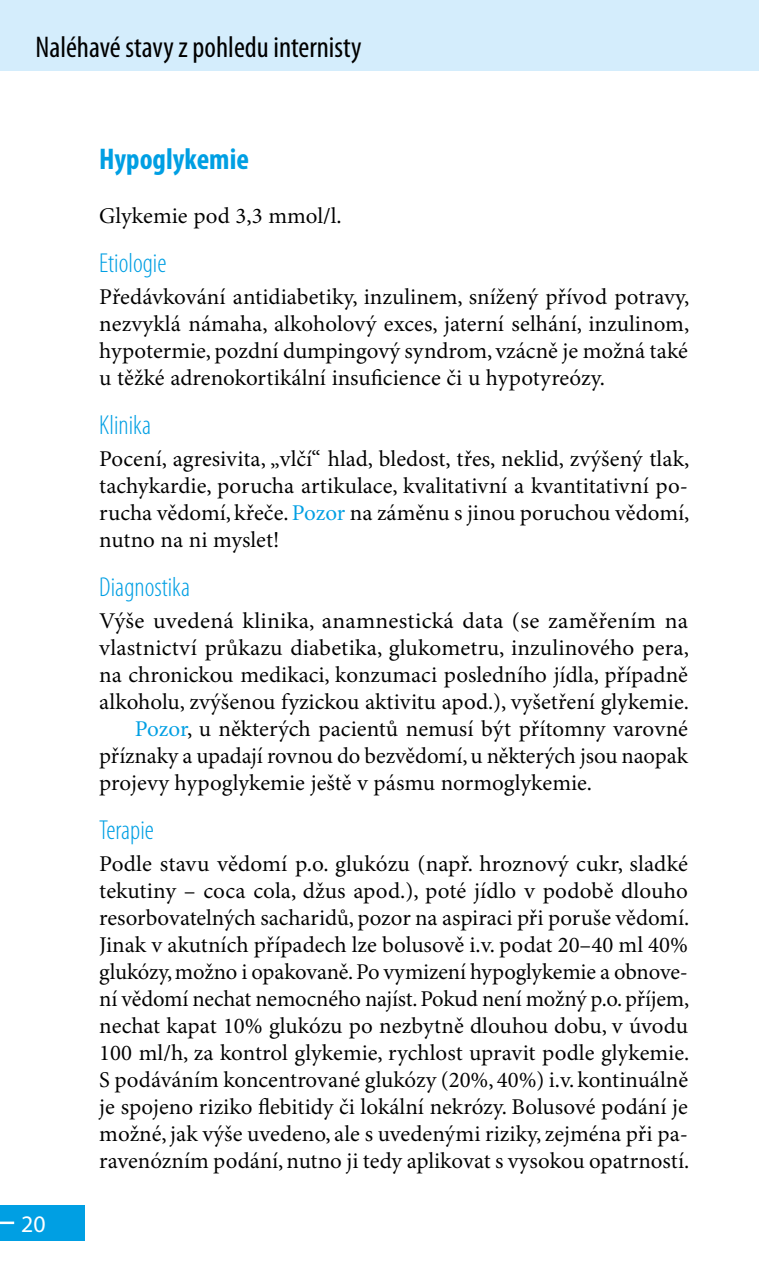
<style>
.page{position:relative;width:759px;height:1276px;background:#fff}
.page>*{position:absolute;margin:0;border:0;box-sizing:border-box;transform-origin:0 0}
.t1{font:condensed 30px "Myriad Pro";color:#000}
.t2{font:700 condensed 30px "Myriad Pro";color:#009fe3}
.t3{font:300 condensed 27.5px "Myriad Pro";color:#009fe3}
.t4{font:23.75px "Myriad Pro";color:#fff}
.t5{font:22.5px/27px "Minion Pro";color:#000;text-align:justify}
.s1{color:#009fe3}
</style>
<div class="page">
<div style="left:0;top:1205px;width:85px;height:35px;background:#009fe3"></div>
<hr style="left:0;top:1221px;width:14px;height:3px;background:#fff">
<div style="left:0;top:0;width:758px;height:71px;background:#d4edfc"></div>
<h1 class="t1" style="left:35px;top:29px;width:327px">Naléhavé stavy z pohledu internisty</h1>
<p class="t4" style="left:21px;top:1209px;width:26px">20</p>
<h1 class="t2" style="left:99px;top:140px;width:151px">Hypoglykemie</h1>
<p class="t5" style="left:99px;top:203px;width:244px">Glykemie pod 3,3 mmol/l.</p>
<p class="t3" style="left:99px;top:246px;width:69px">Etiologie</p>
<p class="t5" style="left:99px;top:284px;width:591px">Předávkování antidiabetiky, inzulinem, snížený přívod potravy, nezvyklá námaha, alkoholový exces, jaterní selhání, inzulinom, hypotermie, pozdní dumpingový syndrom, vzácně je možná také u těžké adrenokortikální insuficience či u hypotyreózy.</p>
<p class="t3" style="left:99px;top:408px;width:53px">Klinika</p>
<p class="t5" style="left:99px;top:446px;width:591px">Pocení, agresivita, „vlčí“ hlad, bledost, třes, neklid, zvýšený tlak, tachykardie, porucha artikulace, kvalitativní a kvantitativní po&shy;rucha vědomí, křeče. <span class="s1">Pozor</span> na záměnu s jinou poruchou vědomí, nutno na ni myslet!</p>
<p class="t3" style="left:99px;top:570px;width:92px">Diagnostika</p>
<p class="t5" style="left:99px;top:608px;width:590px">Výše uvedená klinika, anamnestická data (se zaměřením na</p>
<p class="t5" style="left:99px;top:635px;width:591px">vlastnictví průkazu diabetika, glukometru, inzulinového pera,</p>
<p class="t5" style="left:99px;top:662px;width:590px">na chronickou medikaci, konzumaci posledního jídla, případně</p>
<p class="t5" style="left:99px;top:689px;width:591px">alkoholu, zvýšenou fyzickou aktivitu apod.), vyšetření glykemie.</p>
<p class="t5" style="left:135px;top:716px;width:554px"><span class="s1">Pozor</span>, u některých pacientů nemusí být přítomny varovné</p>
<p class="t5" style="left:99px;top:743px;width:590px">příznaky a upadají rovnou do bezvědomí, u některých jsou naopak</p>
<p class="t5" style="left:99px;top:770px;width:494px">projevy hypoglykemie ještě v pásmu normoglykemie.</p>
<p class="t3" style="left:99px;top:813px;width:56px">Terapie</p>
<p class="t5" style="left:99px;top:851px;width:591px">Podle stavu vědomí p.o. glukózu (např. hroznový cukr, sladké tekutiny – coca cola, džus apod.), poté jídlo v podobě dlouho resorbovatelných sacharidů, pozor na aspiraci při poruše vědomí.<br>Jinak v akutních případech lze bolusově i.v. podat 20–40 ml 40% glukózy, možno i opakovaně. Po vymizení hypoglykemie a obnove&shy;ní vědomí nechat nemocného najíst. Pokud není možný p.o. příjem, nechat kapat 10% glukózu po nezbytně dlouhou dobu, v úvodu 100 ml/h, za kontrol glykemie, rychlost upravit podle glykemie.<br>S podáváním koncentrované glukózy (20%, 40%) i.v. kontinuálně je spojeno riziko flebitidy či lokální nekrózy. Bolusové podání je možné, jak výše uvedeno, ale s uvedenými riziky, zejména při pa&shy;ravenózním podání, nutno ji tedy aplikovat s vysokou opatrností.</p>
</div>
